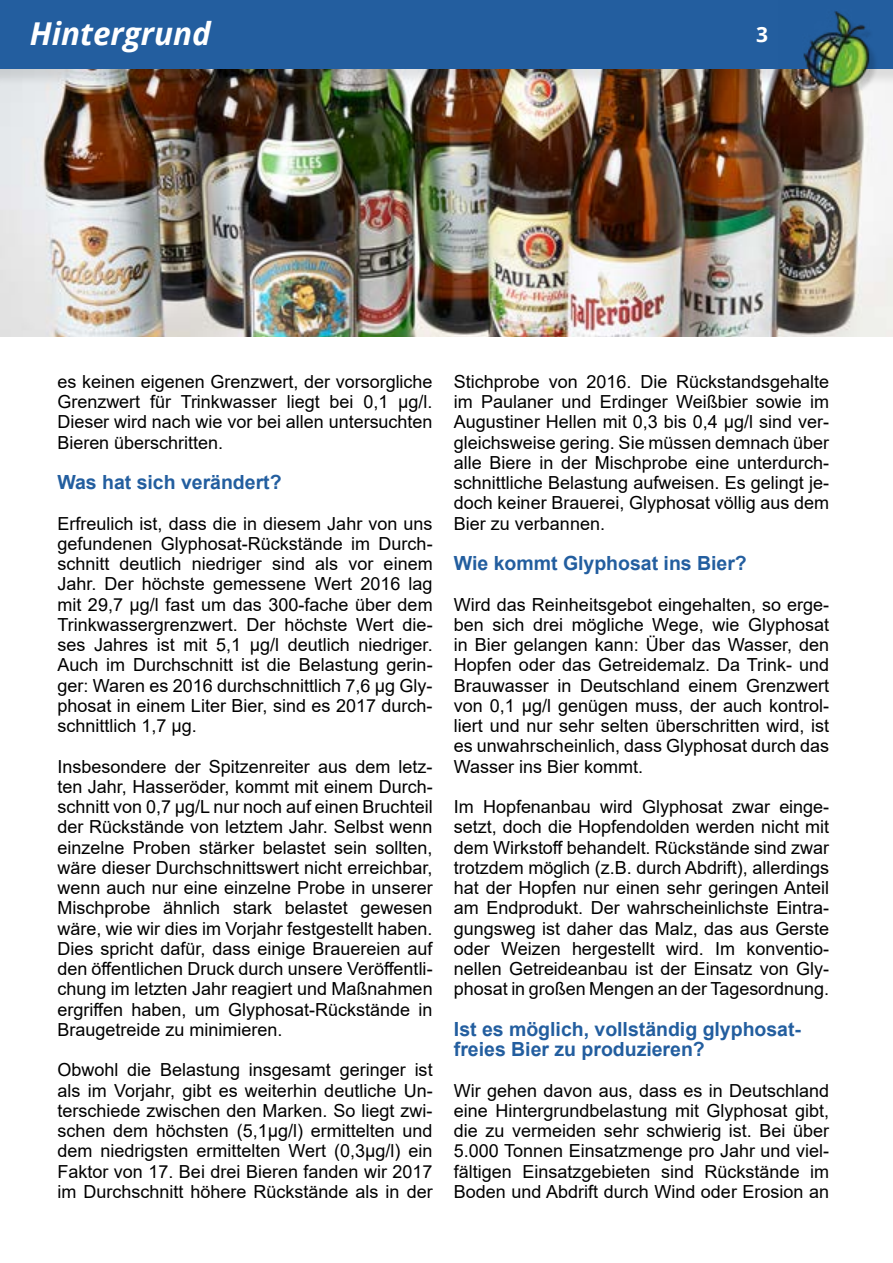
<style>
.page{position:relative;width:893px;height:1263px;background:#fff}
.page>*{position:absolute;margin:0;border:0;box-sizing:border-box;transform-origin:0 0}
.t1{font:italic 700 31.5px "Open Sans";color:#fff}
.t2{font:700 21px "Open Sans";color:#fff}
.t3{font:700 19.5px/20.2px "Arial";color:#235e9f}
.t4{font:18px/20.2px "Arial";color:#000;text-align:justify}
</style>
<div class="page">
<img style="left:0;top:87px;width:893px;height:250px">
<div style="left:0;top:2px;width:893px;height:85px;background:#000;opacity:.1"></div>
<div style="left:0;top:0;width:893px;height:68px;background:#235e9f"></div>
<div style="left:808px;top:14px;width:70px;height:87px;background:#000;opacity:.15"></div>
<img style="left:779px;top:11px;width:91px;height:95px">
<h1 class="t1" style="left:30px;top:11px;width:183px">Hintergrund</h1>
<p class="t2" style="left:756px;top:19px;width:13px">3</p>
<p class="t4" style="left:57px;top:371px;width:377px">es keinen eigenen Grenzwert, der vorsorgliche Grenzwert für Trinkwasser liegt bei 0,1 µg/l.<br>Dieser wird nach wie vor bei allen untersuchten Bieren überschritten.</p>
<p class="t3" style="left:57px;top:472px;width:226px">Was hat sich verändert?</p>
<p class="t4" style="left:57px;top:513px;width:377px">Erfreulich ist, dass die in diesem Jahr von uns gefundenen Glyphosat-Rückstände im Durch&shy;schnitt deutlich niedriger sind als vor einem Jahr. Der höchste gemessene Wert 2016 lag mit 29,7 µg/l fast um das 300-fache über dem Trinkwassergrenzwert. Der höchste Wert die&shy;ses Jahres ist mit 5,1 µg/l deutlich niedriger.<br>Auch im Durchschnitt ist die Belastung gerin&shy;ger: Waren es 2016 durchschnittlich 7,6 µg Gly&shy;phosat in einem Liter Bier, sind es 2017 durch&shy;schnittlich 1,7 µg.</p>
<p class="t4" style="left:57px;top:756px;width:377px">Insbesondere der Spitzenreiter aus dem letz&shy;ten Jahr, Hasseröder, kommt mit einem Durch&shy;schnitt von 0,7 µg/L nur noch auf einen Bruchteil der Rückstände von letztem Jahr. Selbst wenn einzelne Proben stärker belastet sein sollten, wäre dieser Durchschnittswert nicht erreichbar, wenn auch nur eine einzelne Probe in unserer Mischprobe ähnlich stark belastet gewesen wäre, wie wir dies im Vorjahr festgestellt haben.<br>Dies spricht dafür, dass einige Brauereien auf den öffentlichen Druck durch unsere Veröffentli&shy;chung im letzten Jahr reagiert und Maßnahmen ergriffen haben, um Glyphosat-Rückstände in Braugetreide zu minimieren.</p>
<p class="t4" style="left:57px;top:1060px;width:377px">Obwohl die Belastung insgesamt geringer ist als im Vorjahr, gibt es weiterhin deutliche Un&shy;terschiede zwischen den Marken. So liegt zwi&shy;schen dem höchsten (5,1µg/l) ermittelten und dem niedrigsten ermittelten Wert (0,3µg/l) ein Faktor von 17. Bei drei Bieren fanden wir 2017 im Durchschnitt höhere Rückstände als in der</p>
<p class="t4" style="left:454px;top:371px;width:377px">Stichprobe von 2016. Die Rückstandsgehalte im Paulaner und Erdinger Weißbier sowie im Augustiner Hellen mit 0,3 bis 0,4 µg/l sind ver&shy;gleichsweise gering. Sie müssen demnach über alle Biere in der Mischprobe eine unterdurch&shy;schnittliche Belastung aufweisen. Es gelingt je&shy;doch keiner Brauerei, Glyphosat völlig aus dem Bier zu verbannen.</p>
<p class="t3" style="left:454px;top:553px;width:294px">Wie kommt Glyphosat ins Bier?</p>
<p class="t4" style="left:454px;top:594px;width:377px">Wird das Reinheitsgebot eingehalten, so erge&shy;ben sich drei mögliche Wege, wie Glyphosat in Bier gelangen kann: Über das Wasser, den Hopfen oder das Getreidemalz. Da Trink- und Brauwasser in Deutschland einem Grenzwert von 0,1 µg/l genügen muss, der auch kontrol&shy;liert und nur sehr selten überschritten wird, ist es unwahrscheinlich, dass Glyphosat durch das Wasser ins Bier kommt.</p>
<p class="t4" style="left:454px;top:796px;width:377px">Im Hopfenanbau wird Glyphosat zwar einge&shy;setzt, doch die Hopfendolden werden nicht mit dem Wirkstoff behandelt. Rückstände sind zwar trotzdem möglich (z.B. durch Abdrift), allerdings hat der Hopfen nur einen sehr geringen Anteil am Endprodukt. Der wahrscheinlichste Eintra&shy;gungsweg ist daher das Malz, das aus Gerste oder Weizen hergestellt wird. Im konventio&shy;nellen Getreideanbau ist der Einsatz von Gly&shy;phosat in großen Mengen an der Tagesordnung.</p>
<p class="t3" style="left:454px;top:1019px;width:349px">Ist es möglich, vollständig glyphosat&shy;freies Bier zu produzieren?</p>
<p class="t4" style="left:454px;top:1080px;width:377px">Wir gehen davon aus, dass es in Deutschland eine Hintergrundbelastung mit Glyphosat gibt, die zu vermeiden sehr schwierig ist. Bei über 5.000 Tonnen Einsatzmenge pro Jahr und viel&shy;fältigen Einsatzgebieten sind Rückstände im Boden und Abdrift durch Wind oder Erosion an</p>
</div>
